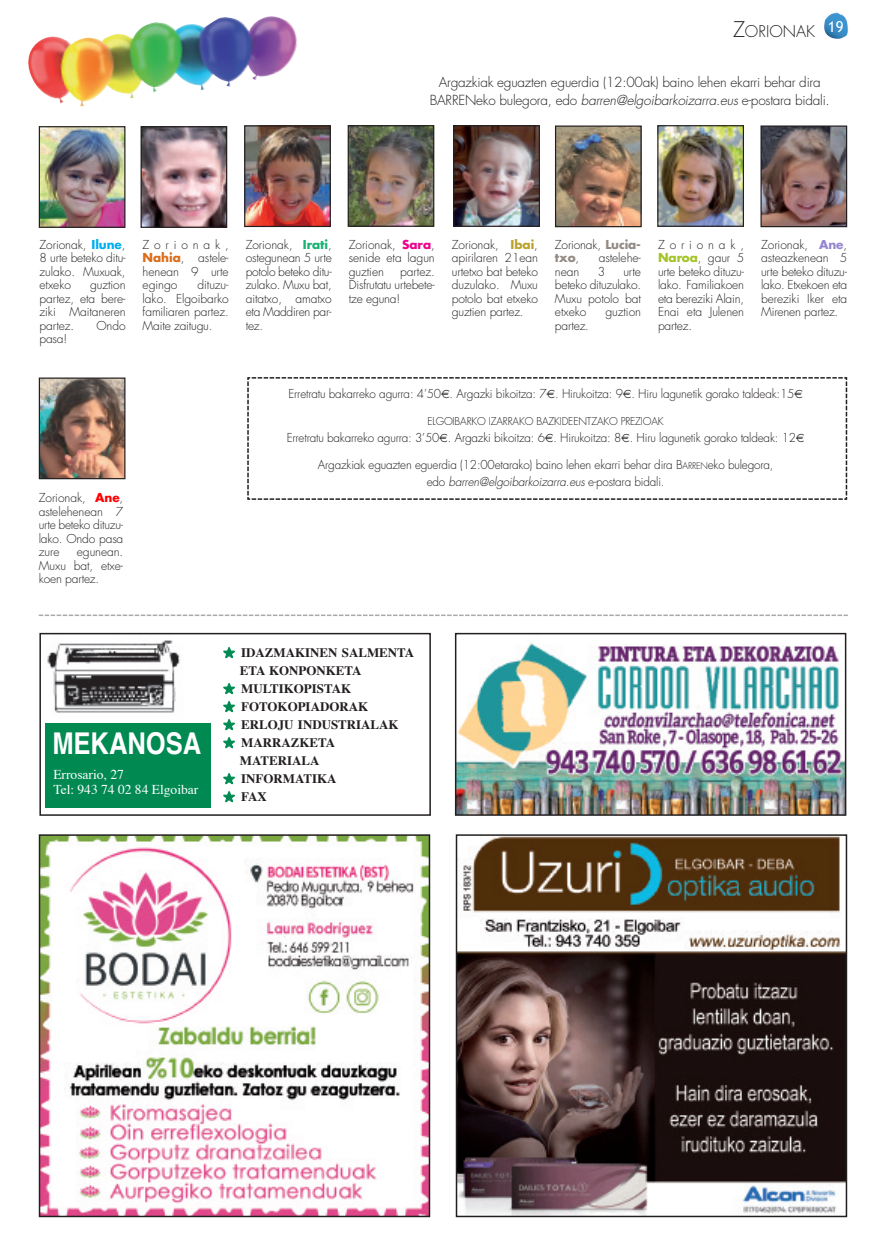
<style>
.page{position:relative;width:886px;height:1256px;background:#fff}
.page>*{position:absolute;margin:0;border:0;box-sizing:border-box;transform-origin:0 0}
.t1{font:700 30px "Helvetica";color:#fff;scale:.85 1}
.t2{font:300 15.75px "Futura";color:#231f20}
.t3{font:15px "Trebuchet MS";color:#fff}
.t4{font:300 13.5px/17.2px "Futura";letter-spacing:-.015em;color:#231f20;text-align:center}
.t5{font:13.5px/15px "Times";color:#fff}
.t6{font:700 12.9px/18px "Times";color:#231f20}
.t7{font:300 12px/13.5px "Futura";letter-spacing:-.015em;color:#231f20;text-align:justify}
.t8{font:300 10.5px "Futura";letter-spacing:-.015em;color:#231f20}
.s1{font-size:21px}
.s2{font-style:italic}
.s3{font-weight:700;color:#00aeef}
.s4{font-weight:700;color:#f00}
.s5{font-weight:700;color:#db6d1b}
.s6{font-weight:700;color:#19b273}
.s7{font-weight:700;color:#ed028c}
.s8{font-weight:700;color:#bba22e}
.s9{font-weight:700;color:#938a84}
.s10{font-weight:700;color:#a4c329}
.s11{font-weight:700;color:#9686d1}
.s12{font-size:9px}
</style>
<div class="page">
<img style="left:458px;top:837px;width:386px;height:377px">
<div style="left:455px;top:834px;width:392px;height:383px;border:2px solid #231f20"></div>
<img style="left:41px;top:128px;width:82px;height:98px">
<div style="left:39px;top:126px;width:86px;height:102px;border:1px solid #231f20"></div>
<img style="left:142px;top:128px;width:83px;height:98px">
<div style="left:140px;top:126px;width:87px;height:102px;border:1px solid #231f20"></div>
<img style="left:246px;top:127px;width:83px;height:98px">
<div style="left:244px;top:125px;width:87px;height:102px;border:1px solid #231f20"></div>
<img style="left:349px;top:127px;width:83px;height:98px">
<div style="left:347px;top:125px;width:87px;height:102px;border:1px solid #231f20"></div>
<img style="left:455px;top:127px;width:83px;height:98px">
<div style="left:453px;top:125px;width:87px;height:102px;border:1px solid #231f20"></div>
<img style="left:557px;top:127px;width:82px;height:98px">
<div style="left:555px;top:125px;width:86px;height:102px;border:1px solid #231f20"></div>
<img style="left:659px;top:127px;width:82px;height:98px">
<div style="left:657px;top:125px;width:86px;height:102px;border:1px solid #231f20"></div>
<img style="left:762px;top:127px;width:83px;height:98px">
<div style="left:760px;top:125px;width:87px;height:102px;border:1px solid #231f20"></div>
<img style="left:28px;top:16px;width:269px;height:90px">
<img style="left:824px;top:13px;width:24px;height:26px">
<img style="left:41px;top:379px;width:82px;height:98px">
<div style="left:39px;top:377px;width:86px;height:102px;border:1px solid #231f20"></div>
<img style="left:42px;top:837px;width:385px;height:377px">
<div style="left:39px;top:834px;width:391px;height:383px;border:2px solid #231f20"></div>
<img style="left:47px;top:640px;width:133px;height:73px">
<div style="left:39px;top:633px;width:392px;height:182px;border:2px solid #231f20"></div>
<div style="left:45px;top:723px;width:165px;height:85px;background:#008a52"></div>
<img style="left:458px;top:643px;width:385px;height:169px">
<div style="left:455px;top:633px;width:391px;height:182px;border:2px solid #231f20"></div>
<svg style="left:39px;top:614px;width:808px;height:2px"></svg>
<svg style="left:247px;top:377px;width:600px;height:123px"></svg>
<h2 class="t2" style="left:733px;top:24px;width:84px"><span class="s1">Z</span>ORIONAK</h2>
<p class="t3" style="left:827px;top:18px;width:17px">19</p>
<p class="t4" style="left:429px;top:75px;width:401px">Argazkiak eguazten eguerdia (12:00ak) baino lehen ekarri behar dira<br>BARRENeko bulegora, edo <span class="s2">barren@elgoibarkoizarra.eus</span> e-postara bidali.</p>
<p class="t7" style="left:40px;top:238px;width:88px">Zorionak, <span class="s3">Ilune</span>, 8 urte beteko ditu&shy;zulako. Muxuak, etxeko</p>
<p class="t7" style="left:40px;top:279px;width:88px;text-indent:50px">guztion partez, eta bere&shy;ziki Maitaneren partez.</p>
<p class="t7" style="left:96px;top:319px;width:31px">Ondo</p>
<p class="t7" style="left:40px;top:333px;width:29px">pasa!</p>
<p class="t7" style="left:39px;top:492px;width:86px">Zorionak, <span class="s4">Ane</span>, astelehenean 7 urte beteko dituzu&shy;lako. Ondo pasa zure</p>
<p class="t7" style="left:39px;top:546px;width:86px;text-indent:38px">egunean.<br>Muxu bat, etxe&shy;koen partez.</p>
<p class="t7" style="left:143px;top:238px;width:88px">Zorionak, <span class="s5">Nahia</span>, astele&shy;henean 9 urte egingo</p>
<p class="t7" style="left:143px;top:279px;width:88px;text-indent:55px">dituzu&shy;lako. Elgoibarko familiaren partez.<br>Maite zaitugu.</p>
<p class="t7" style="left:246px;top:238px;width:88px">Zorionak, <span class="s6">Irati</span>, ostegunean 5 urte potolo beteko ditu&shy;zulako. Muxu bat, aitatxo, amatxo eta Maddiren par&shy;tez.</p>
<p class="t7" style="left:349px;top:238px;width:88px">Zorionak, <span class="s7">Sara</span>, senide eta lagun guztien</p>
<p class="t7" style="left:349px;top:265px;width:88px;text-indent:51px">partez.<br>Disfrutatu urtebete&shy;tze eguna!</p>
<p class="t7" style="left:452px;top:238px;width:88px">Zorionak, <span class="s8">Ibai</span>, apirilaren 21ean urtetxo bat beteko duzulako. Muxu potolo bat etxeko guztien partez.</p>
<p class="t7" style="left:555px;top:238px;width:87px">Zorionak, <span class="s9">Lucia&shy;txo</span>,</p>
<p class="t7" style="left:598px;top:252px;width:44px">astelehe-</p>
<p class="t7" style="left:555px;top:265px;width:26px">nean</p>
<p class="t7" style="left:597px;top:265px;width:9px">3</p>
<p class="t7" style="left:555px;top:265px;width:88px;text-indent:68px">urte beteko dituzulako.<br>Muxu potolo bat etxeko</p>
<p class="t7" style="left:605px;top:306px;width:37px">guztion</p>
<p class="t7" style="left:555px;top:319px;width:35px">partez.</p>
<p class="t7" style="left:658px;top:238px;width:88px">Zorionak, <span class="s10">Naroa</span>, gaur 5 urte beteko dituzu&shy;lako. Familiakoen eta bereziki Alain, Enai eta Julenen partez.</p>
<p class="t7" style="left:761px;top:238px;width:88px">Zorionak, <span class="s11">Ane</span>, asteazkenean 5 urte beteko dituzu&shy;lako. Etxekoen eta bereziki Iker eta Mirenen partez.</p>
<p class="t7" style="left:288px;top:388px;width:507px">Erretratu bakarreko agurra: 4’50 . Argazki bikoitza: 7 . Hirukoitza: 9 . Hiru lagunetik gorako taldeak:15</p>
<p class="t8" style="left:427px;top:416px;width:238px">ELGOIBARKO IZARRAKO BAZKIDEENTZAKO PREZIOAK</p>
<p class="t7" style="left:287px;top:432px;width:511px">Erretratu bakarreko agurra: 3’50 . Argazki bikoitza: 6 . Hirukoitza: 8 . Hiru lagunetik gorako taldeak: 12</p>
<p class="t7" style="left:318px;top:456px;width:457px;line-height:17.1px;text-align:center">Argazkiak eguazten eguerdia (12:00etarako) baino lehen ekarri behar dira B<span class="s12">ARREN</span>eko bulegora, edo <span class="s2">barren@elgoibarkoizarra.eus</span> e-postara bidali.</p>
<h1 class="t1" style="left:52px;top:731px;width:177px">MEKANOSA</h1>
<p class="t5" style="left:53px;top:768px;width:146px">Errosario, 27<br>Tel: 943 74 02 84 Elgoibar</p>
<p class="t6" style="left:240px;top:645px;width:176px">IDAZMAKINEN SALMENTA<br>ETA KONPONKETA<br>MULTIKOPISTAK<br>FOTOKOPIADORAK<br>ERLOJU INDUSTRIALAK<br>MARRAZKETA<br>MATERIALA<br>INFORMATIKA<br>FAX</p>
</div>
